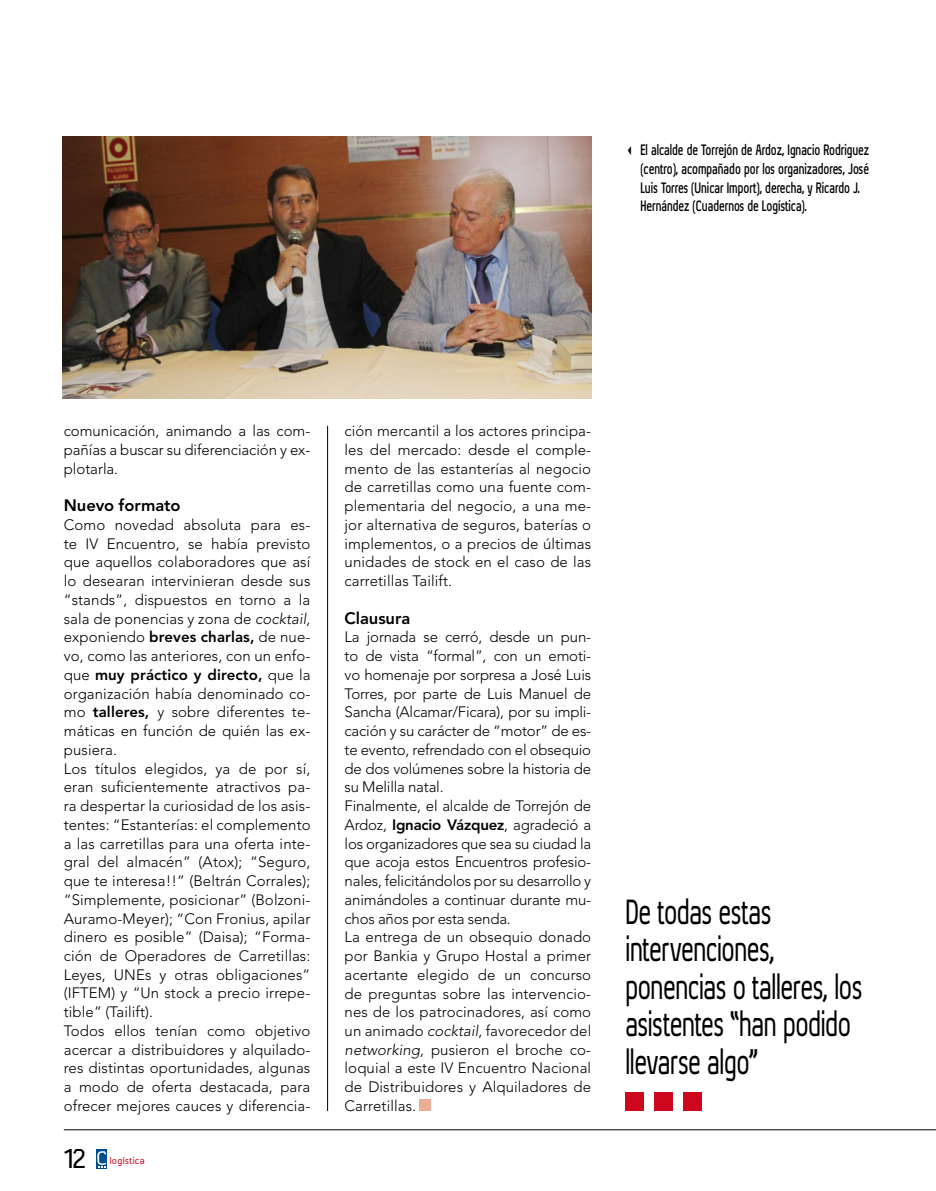
<style>
.page{position:relative;width:936px;height:1191px;background:#fff}
.page>*{position:absolute;margin:0;border:0;box-sizing:border-box;transform-origin:0 0}
.t1{font:33px/37.5px "Xenu";letter-spacing:-.015em;color:#000;scale:.7 1}
.t2{font:25.5px "Xenu";color:#000}
.t3{font:800 16.5px "Avenir LT Std";letter-spacing:-.005em;color:#000}
.t4{font:300 15px/18.8px "Avenir LT Std";letter-spacing:.005em;color:#000;text-align:justify}
.t5{font:300 15px/18.8px "Avenir LT Std";letter-spacing:-.015em;color:#000}
.t6{font:700 14.25px/18.8px "Xenu";color:#000;scale:.7 1}
.t7{font:9px "Xenu";letter-spacing:.035em;color:#cd071e}
.s1{font-style:italic}
.s2{font-weight:800}
</style>
<div class="page">
<div style="left:97px;top:1149px;width:10px;height:19px;background:#005091"></div>
<svg style="left:97px;top:1151px;width:9px;height:16px"></svg>
<hr style="left:64px;top:1129px;width:871px;height:1px;background:#000">
<hr style="left:327px;top:426px;width:1px;height:685px;background:#000">
<div style="left:419px;top:1099px;width:12px;height:12px;background:#ebad93"></div>
<img style="left:63px;top:136px;width:528px;height:263px">
<div style="left:625px;top:1092px;width:19px;height:19px;background:#cd071e"></div>
<div style="left:654px;top:1092px;width:19px;height:19px;background:#cd071e"></div>
<div style="left:683px;top:1092px;width:18px;height:19px;background:#cd071e"></div>
<p class="t6" style="left:640px;top:140px;width:328px;text-indent:-15px">✓ El alcalde de Torrejón de Ardoz, Ignacio Rodriguez (centro), acompañado por los organizadores, José Luis Torres (Unicar Import), derecha, y Ricardo J.<br>Hernández (Cuadernos de Logística).</p>
<p class="t4" style="left:64px;top:422px;width:248px">comunicación, animando a las com&shy;pañías a buscar su diferenciación y ex&shy;plotarla.</p>
<p class="t3" style="left:64px;top:496px;width:118px">Nuevo formato</p>
<p class="t4" style="left:64px;top:515px;width:248px;text-align:left">Como novedad absoluta para es&shy;te IV Encuentro, se había previsto que aquellos colaboradores que así lo desearan intervinieran desde sus “stands”, dispuestos en torno a la sala de ponencias y zona de <span class="s1">cocktail, </span>exponiendo <span class="s2">breves charlas,</span> de nue&shy;vo, como las anteriores, con un enfo&shy;que <span class="s2">muy práctico y directo,</span> que la organización había denominado co&shy;mo <span class="s2">talleres,</span> y sobre diferentes te&shy;máticas en función de quién las ex&shy;pusiera.<br>Los títulos elegidos, ya de por sí, eran suficientemente atractivos pa&shy;ra despertar la curiosidad de los asis&shy;tentes: “Estanterías: el complemento a las carretillas para una oferta inte&shy;gral del almacén” (Atox); “Seguro, que te interesa!!” (Beltrán Corrales); “Simplemente, posicionar” (Bolzoni-Auramo-Meyer); “Con Fronius, apilar dinero es posible” (Daisa); “Forma&shy;ción de Operadores de Carretillas:<br>Leyes, UNEs y otras obligaciones” (IFTEM) y “Un stock a precio irrepe&shy;tible” (Tailift).<br>Todos ellos tenían como objetivo acercar a distribuidores y alquilado&shy;res distintas oportunidades, algunas a modo de oferta destacada, para ofrecer mejores cauces y diferencia-</p>
<h2 class="t2" style="left:64px;top:1143px;width:24px">12</h2>
<p class="t7" style="left:110px;top:1155px;width:36px">logística</p>
<p class="t4" style="left:344px;top:421px;width:248px">ción mercantil a los actores principa&shy;les del mercado: desde el comple&shy;mento de las estanterías al negocio de carretillas como una fuente com&shy;plementaria del negocio, a una me&shy;jor alternativa de seguros, baterías o implementos, o a precios de últimas unidades de stock en el caso de las carretillas Tailift.</p>
<p class="t3" style="left:344px;top:608px;width:67px">Clausura</p>
<p class="t5" style="left:344px;top:628px;width:248px">La jornada se cerró, desde un pun&shy;to de vista “formal”, con un emoti&shy;vo homenaje por sorpresa a José Luis Torres, por parte de Luis Manuel de Sancha (Alcamar/Ficara), por su impli&shy;cación y su carácter de “motor” de es&shy;te evento, refrendado con el obsequio de dos volúmenes sobre la historia de su Melilla natal.<br>Finalmente, el alcalde de Torrejón de Ardoz, <span class="s2">Ignacio Vázquez</span>, agradeció a los organizadores que sea su ciudad la que acoja estos Encuentros profesio&shy;nales, felicitándolos por su desarrollo y animándoles a continuar durante mu&shy;chos años por esta senda.<br>La entrega de un obsequio donado por Bankia y Grupo Hostal a primer acertante elegido de un concurso de preguntas sobre las intervencio&shy;nes de los patrocinadores, así como un animado <span class="s1">cocktail</span>, favorecedor del <span class="s1">networking,</span> pusieron el broche co&shy;loquial a este IV Encuentro Nacional de Distribuidores y Alquiladores de Carretillas.</p>
<h1 class="t1" style="left:625px;top:892px;width:340px">De todas estas intervenciones, ponencias o talleres, los asistentes “han podido llevarse algo”</h1>
</div>
